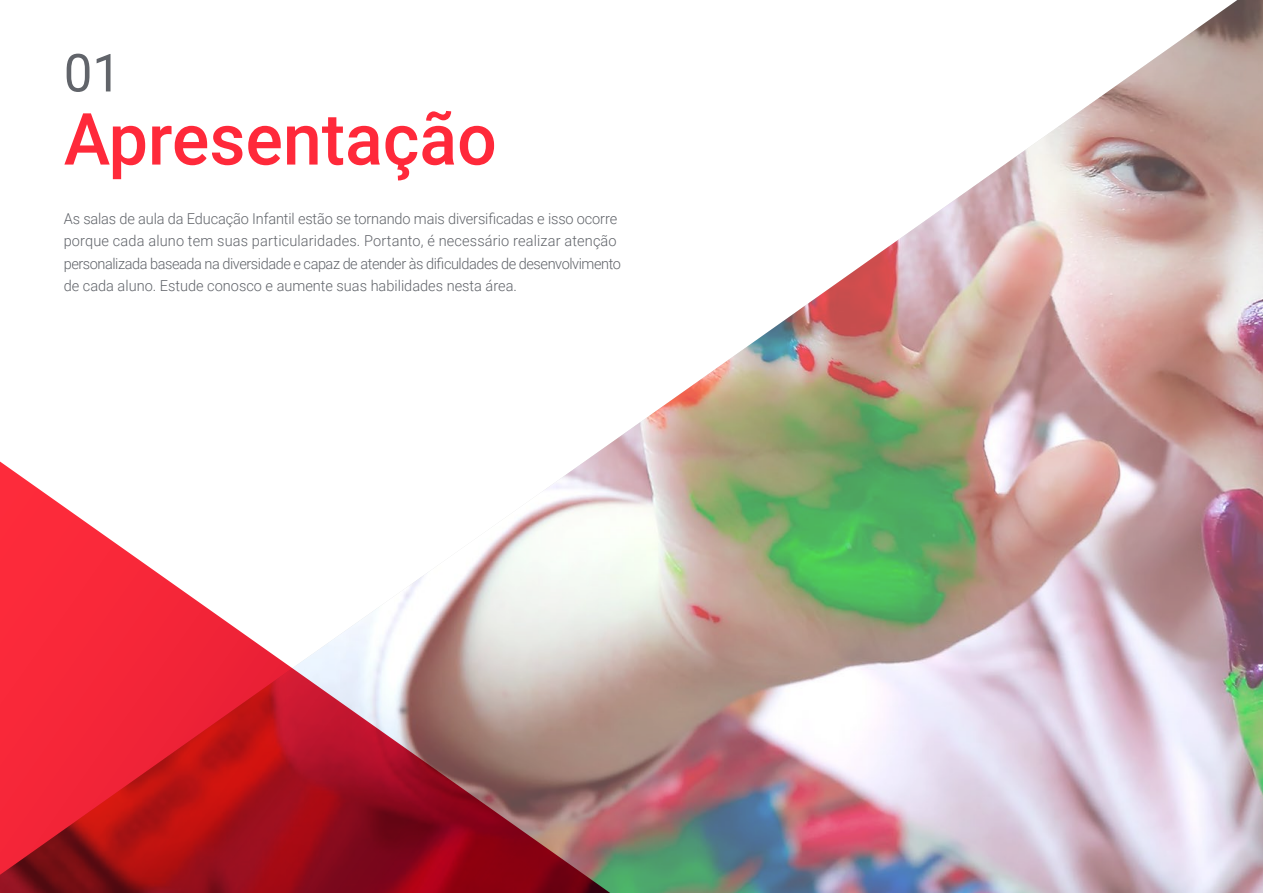
<style>
.page{position:relative;width:1263px;height:893px;background:#fff}
.page>*{position:absolute;margin:0;border:0;box-sizing:border-box;transform-origin:0 0}
.t1{font:500 72px "Roboto";color:#ff293a}
.t2{font:52.5px "Roboto";color:#61646a}
.t3{font:300 15px/22.5px "Roboto";letter-spacing:-.01em;color:#61646a}
</style>
<div class="page">
<img style="left:607px;top:0;width:656px;height:893px">
<svg style="left:0;top:446px;width:640px;height:447px"></svg>
<h2 class="t2" style="left:64px;top:36px;width:59px">01</h2>
<h1 class="t1" style="left:64px;top:89px;width:435px">Apresentação</h1>
<p class="t3" style="left:64px;top:207px;width:559px">As salas de aula da Educação Infantil estão se tornando mais diversificadas e isso ocorre porque cada aluno tem suas particularidades. Portanto, é necessário realizar atenção personalizada baseada na diversidade e capaz de atender às dificuldades de desenvolvimento de cada aluno. Estude conosco e aumente suas habilidades nesta área.</p>
</div>
